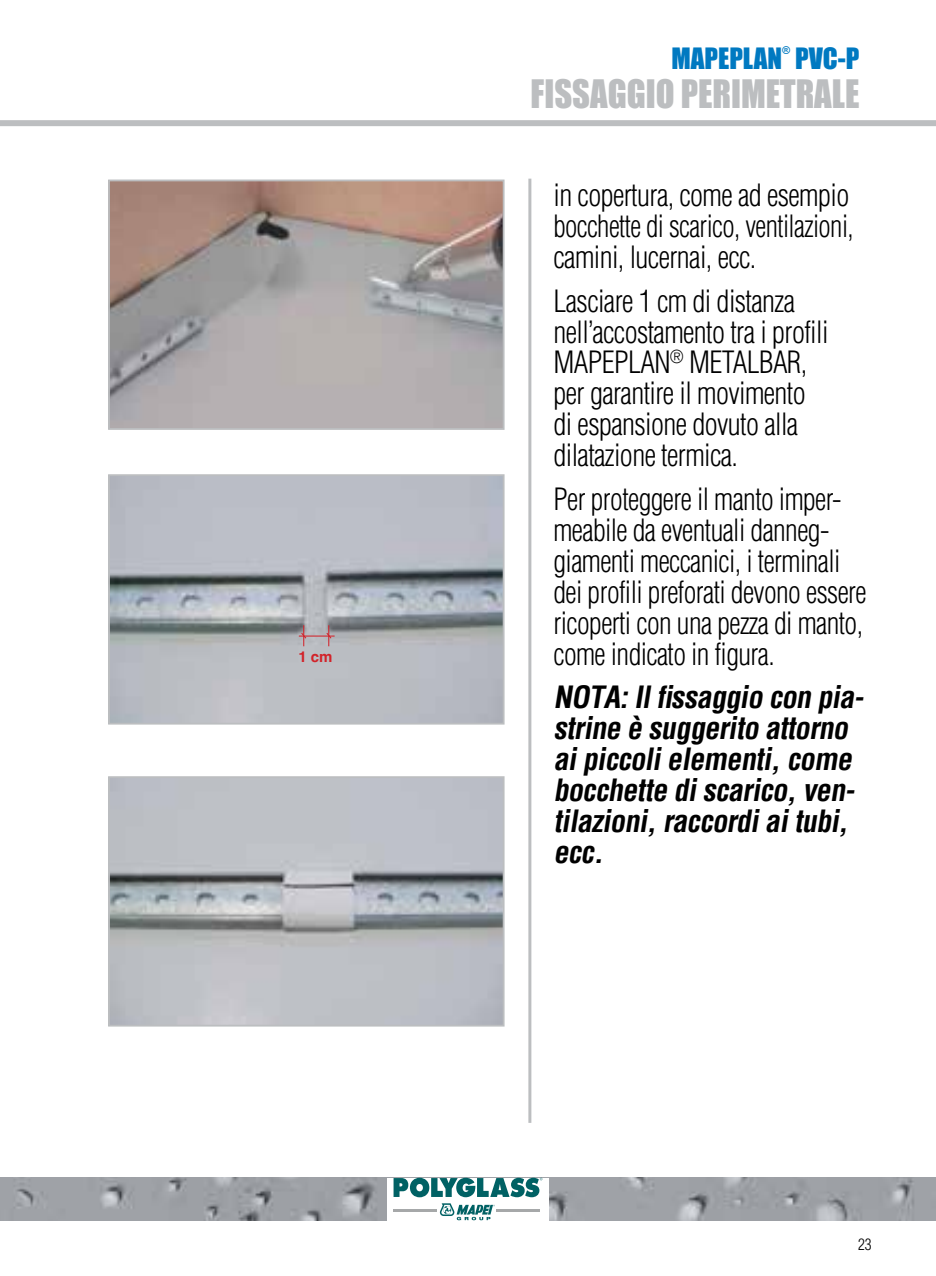
<style>
.page{position:relative;width:936px;height:1276px;background:#fff}
.page>*{position:absolute;margin:0;border:0;box-sizing:border-box;transform-origin:0 0}
.t1{font:36px "Impact";color:#bcbec0;scale:.96 1}
.t2{font:300 condensed 30px/30.9px "Helvetica";letter-spacing:-.02em;color:#000}
.t3{font:300 condensed 30px/30.9px "Helvetica";letter-spacing:-.02em;color:#000;scale:.95 1}
.t4{font:italic 700 condensed 30px/30.9px "Helvetica";color:#000}
.t5{font:27px "Impact";color:#0079c1}
.t6{font:300 condensed 15.6px "Helvetica";color:#000}
.t7{font:700 15px "Helvetica";color:#d2232a}
.t8{font:10.5px "Impact";color:#0079c1}
</style>
<div class="page">
<div style="left:0;top:120px;width:935px;height:6px;background:#bcbec0"></div>
<hr style="left:528px;top:179px;width:3px;height:944px;background:#bcbec0">
<img style="left:111px;top:182px;width:390px;height:245px">
<div style="left:108px;top:179px;width:396px;height:251px;border:2px solid #bcbec0"></div>
<img style="left:111px;top:477px;width:390px;height:244px">
<div style="left:108px;top:474px;width:396px;height:250px;border:2px solid #bcbec0"></div>
<img style="left:111px;top:779px;width:390px;height:244px">
<div style="left:108px;top:776px;width:396px;height:250px;border:2px solid #bcbec0"></div>
<hr style="left:299px;top:635px;width:35px;height:1px;background:#d2232a">
<svg style="left:300px;top:625px;width:7px;height:21px"></svg>
<svg style="left:325px;top:625px;width:7px;height:21px"></svg>
<img style="left:0;top:1177px;width:935px;height:43px">
<div style="left:387px;top:1177px;width:162px;height:43px;background:#fff"></div>
<svg style="left:393px;top:1177px;width:149px;height:20px"></svg>
<hr style="left:393px;top:1209px;width:44px;height:2px;background:#a6a8a9">
<hr style="left:496px;top:1209px;width:43px;height:2px;background:#a6a8a9">
<svg style="left:440px;top:1203px;width:55px;height:17px"></svg>
<p class="t7" style="left:298px;top:647px;width:36px">1 cm</p>
<p class="t5" style="left:671px;top:37px;width:112px">MAPEPLAN</p>
<p class="t8" style="left:782px;top:42px;width:10px">®</p>
<p class="t5" style="left:795px;top:37px;width:66px">PVC-P</p>
<p class="t1" style="left:530px;top:66px;width:344px">FISSAGGIO PERIMETRALE</p>
<p class="t2" style="left:553px;top:179px;width:302px">in copertura, come ad esempio bocchette di scarico, ventilazioni, camini, lucernai, ecc.</p>
<p class="t2" style="left:553px;top:285px;width:276px">Lasciare 1 cm di distanza nell’accostamento tra i profili<br>MAPEPLAN<sup>®</sup> METALBAR, per garantire il movimento di espansione dovuto alla dilatazione termica.</p>
<p class="t3" style="left:553px;top:483px;width:331px">Per proteggere il manto imper&shy;meabile da eventuali danneg&shy;giamenti meccanici, i terminali dei profili preforati devono essere ricoperti con una pezza di manto, come indicato in figura.</p>
<p class="t4" style="left:553px;top:682px;width:318px">NOTA:Ilfissaggio con pia&shy;strine è suggerito attorno aipiccolielementi,come bocchette discarico,ven&shy;tilazioni,raccordiaitubi, ecc.</p>
<p class="t6" style="left:857px;top:1234px;width:15px">23</p>
</div>
